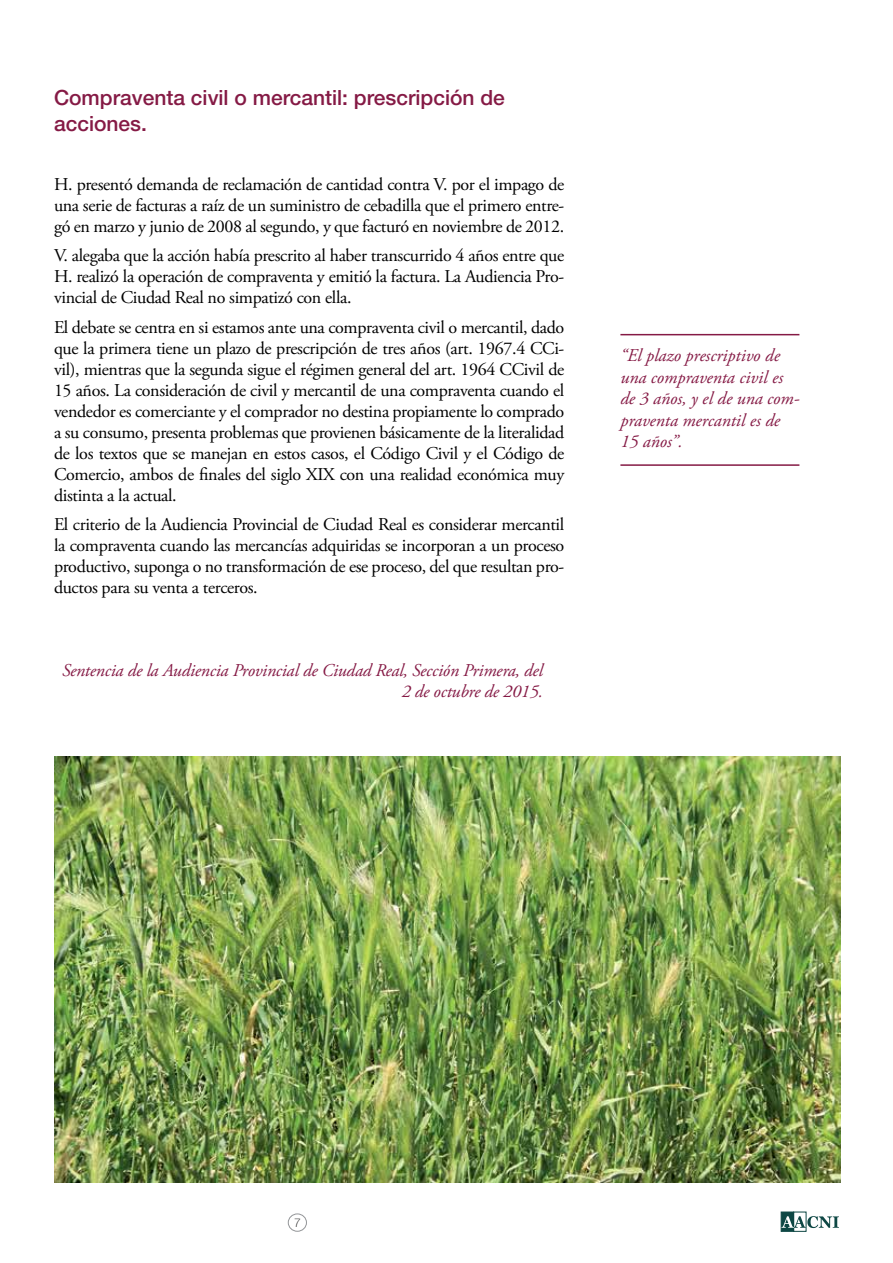
<style>
.page{position:relative;width:893px;height:1263px;background:#fff}
.page>*{position:absolute;margin:0;border:0;box-sizing:border-box;transform-origin:0 0}
.t1{font:500 21px/25.2px "Helvetica Neue LT Std";color:#851a45}
.t2{font:18px/21px "Adobe Garamond Pro";letter-spacing:-.02em;color:#000;text-align:justify}
.t3{font:italic 18px/21.6px "Adobe Garamond Pro";letter-spacing:-.01em;color:#851a45;text-align:right}
.t4{font:100 12px "Helvetica Neue LT Std";color:#000}
</style>
<div class="page">
<div style="left:781px;top:1212px;width:13px;height:19px;background:#0e4744"></div>
<svg style="left:781px;top:1216px;width:58px;height:12px"></svg>
<div style="left:288px;top:1214px;width:19px;height:17px;border:1px solid #939598;border-radius:50%"></div>
<hr style="left:620px;top:334px;width:179px;height:1px;background:#851a45">
<hr style="left:620px;top:464px;width:179px;height:2px;background:#851a45">
<img style="left:54px;top:756px;width:786px;height:426px">
<p class="t1" style="left:54px;top:85px;width:452px">Compraventa civil o mercantil: prescripción de acciones.</p>
<p class="t2" style="left:54px;top:174px;width:512px">H. presentó demanda de reclamación de cantidad contra V. por el impago de una serie de facturas a raíz de un suministro de cebadilla que el primero entre&shy;gó en marzo y junio de 2008 al segundo, y que facturó en noviembre de 2012.</p>
<p class="t2" style="left:54px;top:246px;width:512px">V. alegaba que la acción había prescrito al haber transcurrido 4 años entre que H. realizó la operación de compraventa y emitió la factura. La Audiencia Pro&shy;vincial de Ciudad Real no simpatizó con ella.</p>
<p class="t2" style="left:54px;top:317px;width:512px">El debate se centra en si estamos ante una compraventa civil o mercantil, dado que la primera tiene un plazo de prescripción de tres años (art. 1967.4 CCi&shy;vil), mientras que la segunda sigue el régimen general del art. 1964 CCivil de 15 años. La consideración de civil y mercantil de una compraventa cuando el vendedor es comerciante y el comprador no destina propiamente lo comprado a su consumo, presenta problemas que provienen básicamente de la literalidad de los textos que se manejan en estos casos, el Código Civil y el Código de Comercio, ambos de finales del siglo XIX con una realidad económica muy distinta a la actual.</p>
<p class="t2" style="left:54px;top:515px;width:512px">El criterio de la Audiencia Provincial de Ciudad Real es considerar mercantil la compraventa cuando las mercancías adquiridas se incorporan a un proceso productivo, suponga o no transformación de ese proceso, del que resultan pro&shy;ductos para su venta a terceros.</p>
<p class="t3" style="left:62px;top:660px;width:482px;line-height:21px">Sentencia de la Audiencia Provincial de Ciudad Real, Sección Primera, del<br>2 de octubre de 2015.</p>
<p class="t3" style="left:620px;top:345px;width:181px;text-align:left">“El plazo prescriptivo de una compraventa civil es de 3 años, y el de una com&shy;praventa mercantil es de<br>15 años”.</p>
<p class="t4" style="left:294px;top:1216px;width:8px">7</p>
</div>
